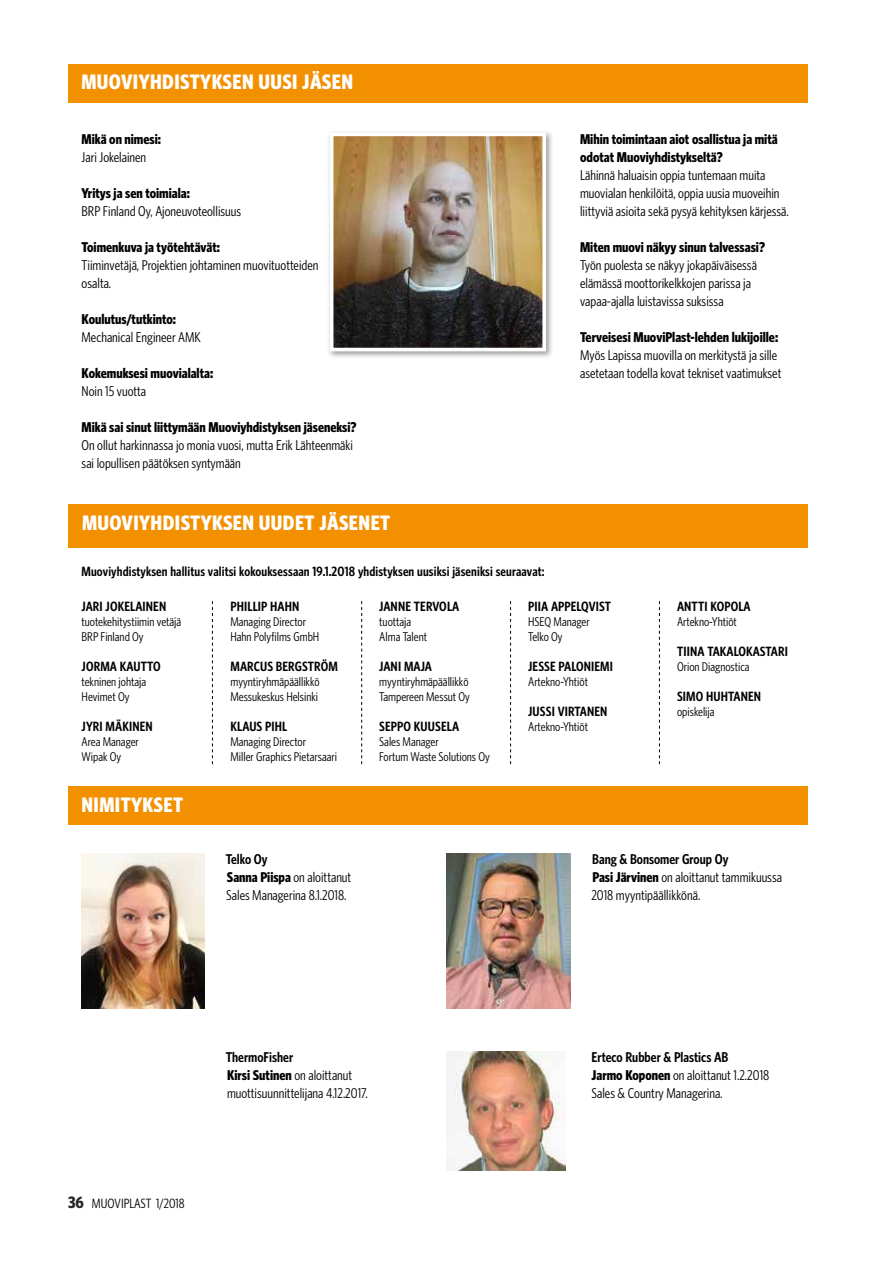
<style>
.page{position:relative;width:893px;height:1263px;background:#fff}
.page>*{position:absolute;margin:0;border:0;box-sizing:border-box;transform-origin:0 0}
.t1{font:700 21px "Whitney Condensed";letter-spacing:.02em;color:#fff}
.t2{font:14.25px/18px "Whitney Condensed";color:#000}
.t3{font:700 14.25px/18px "Whitney Condensed";color:#000}
.t4{font:600 13.5px "Whitney Condensed";letter-spacing:.01em;color:#000}
.t5{font:13.5px "Whitney Condensed";color:#000}
.t6{font:12.75px/15px "Whitney Condensed";color:#000}
.s1{font-weight:600}
.s2{font-weight:700}
.s3{font-weight:700;font-size:16.5px;color:#282827}
</style>
<div class="page">
<div style="left:68px;top:787px;width:740px;height:38px;background:#f39000"></div>
<img style="left:447px;top:1051px;width:119px;height:119px">
<img style="left:447px;top:854px;width:123px;height:154px">
<img style="left:82px;top:854px;width:123px;height:154px">
<div style="left:68px;top:64px;width:740px;height:38px;background:#f39000"></div>
<div style="left:69px;top:504px;width:739px;height:43px;background:#f39000"></div>
<svg style="left:212px;top:601px;width:1px;height:163px"></svg>
<svg style="left:361px;top:601px;width:1px;height:163px"></svg>
<svg style="left:510px;top:601px;width:1px;height:163px"></svg>
<svg style="left:659px;top:601px;width:1px;height:163px"></svg>
<div style="left:326px;top:129px;width:228px;height:230px;background:#000;opacity:.4"></div>
<img style="left:335px;top:138px;width:206px;height:208px">
<div style="left:330px;top:133px;width:216px;height:218px;border:4px solid #fff"></div>
<h1 class="t1" style="left:82px;top:70px;width:273px">MUOVIYHDISTYKSEN UUSI JÄSEN</h1>
<p class="t3" style="left:82px;top:130px;width:81px">Mikä on nimesi:</p>
<p class="t2" style="left:82px;top:148px;width:66px">Jari Jokelainen</p>
<p class="t3" style="left:82px;top:184px;width:110px">Yritys ja sen toimiala:</p>
<p class="t2" style="left:82px;top:202px;width:161px">BRP Finland Oy, Ajoneuvoteollisuus</p>
<p class="t3" style="left:82px;top:238px;width:140px">Toimenkuva ja työtehtävät:</p>
<p class="t2" style="left:82px;top:256px;width:238px">Tiiminvetäjä, Projektien johtaminen muovituotteiden osalta.</p>
<p class="t3" style="left:82px;top:310px;width:96px">Koulutus/tutkinto:</p>
<p class="t2" style="left:82px;top:328px;width:121px">Mechanical Engineer AMK</p>
<p class="t3" style="left:82px;top:364px;width:133px">Kokemuksesi muovialalta:</p>
<p class="t2" style="left:82px;top:382px;width:66px">Noin 15 vuotta</p>
<p class="t3" style="left:82px;top:418px;width:276px">Mikä sai sinut liittymään Muoviyhdistyksen jäseneksi?</p>
<p class="t2" style="left:82px;top:436px;width:273px">On ollut harkinnassa jo monia vuosi, mutta Erik Lähteenmäki sai lopullisen päätöksen syntymään</p>
<h1 class="t1" style="left:82px;top:511px;width:310px">MUOVIYHDISTYKSEN UUDET JÄSENET</h1>
<p class="t4" style="left:82px;top:564px;width:465px">Muoviyhdistyksen hallitus valitsi kokouksessaan 19.1.2018 yhdistyksen uusiksi jäseniksi seuraavat:</p>
<p class="t3" style="left:580px;top:130px;width:199px">Mihin toimintaan aiot osallistua ja mitä odotat Muoviyhdistykseltä?</p>
<p class="t2" style="left:580px;top:166px;width:210px">Lähinnä haluaisin oppia tuntemaan muita muovialan henkilöitä, oppia uusia muoveihin liittyviä asioita sekä pysyä kehityksen kärjessä.</p>
<p class="t3" style="left:580px;top:238px;width:186px">Miten muovi näkyy sinun talvessasi?</p>
<p class="t2" style="left:580px;top:256px;width:178px">Työn puolesta se näkyy jokapäiväisessä elämässä moottorikelkkojen parissa ja vapaa-ajalla luistavissa suksissa</p>
<p class="t3" style="left:580px;top:328px;width:200px">Terveisesi MuoviPlast-lehden lukijoille:</p>
<p class="t2" style="left:580px;top:346px;width:203px">Myös Lapissa muovilla on merkitystä ja sille asetetaan todella kovat tekniset vaatimukset</p>
<p class="t4" style="left:82px;top:598px;width:86px">JARI JOKELAINEN</p>
<p class="t6" style="left:82px;top:614px;width:101px">tuotekehitystiimin vetäjä<br>BRP Finland Oy</p>
<p class="t4" style="left:82px;top:658px;width:81px">JORMA KAUTTO</p>
<p class="t6" style="left:82px;top:674px;width:66px">tekninen johtaja<br>Hevimet Oy</p>
<p class="t4" style="left:82px;top:718px;width:73px">JYRI MÄKINEN</p>
<p class="t6" style="left:82px;top:734px;width:59px">Area Manager<br>Wipak Oy</p>
<h1 class="t1" style="left:82px;top:792px;width:103px">NIMITYKSET</h1>
<p class="t4" style="left:230px;top:598px;width:70px">PHILLIP HAHN</p>
<p class="t6" style="left:230px;top:614px;width:90px">Managing Director<br>Hahn Polyfilms GmbH</p>
<p class="t4" style="left:230px;top:658px;width:109px">MARCUS BERGSTRÖM</p>
<p class="t6" style="left:230px;top:674px;width:91px">myyntiryhmäpäällikkö<br>Messukeskus Helsinki</p>
<p class="t4" style="left:230px;top:718px;width:58px">KLAUS PIHL</p>
<p class="t6" style="left:230px;top:734px;width:108px">Managing Director<br>Miller Graphics Pietarsaari</p>
<p class="t4" style="left:379px;top:598px;width:81px">JANNE TERVOLA</p>
<p class="t6" style="left:379px;top:614px;width:49px">tuottaja<br>Alma Talent</p>
<p class="t4" style="left:379px;top:658px;width:54px">JANI MAJA</p>
<p class="t6" style="left:379px;top:674px;width:92px">myyntiryhmäpäällikkö<br>Tampereen Messut Oy</p>
<p class="t4" style="left:379px;top:718px;width:81px">SEPPO KUUSELA</p>
<p class="t6" style="left:379px;top:734px;width:112px">Sales Manager<br>Fortum Waste Solutions Oy</p>
<p class="t2" style="left:226px;top:850px;width:127px"><span class="s1">Telko Oy<br></span><span class="s2">Sanna Piispa</span> on aloittanut<br>Sales Managerina 8.1.2018.</p>
<p class="t4" style="left:528px;top:598px;width:84px">PIIA APPELQVIST</p>
<p class="t6" style="left:528px;top:614px;width:63px">HSEQ Manager<br>Telko Oy</p>
<p class="t4" style="left:528px;top:658px;width:86px">JESSE PALONIEMI</p>
<p class="t6" style="left:528px;top:674px;width:61px">Artekno-Yhtiöt</p>
<p class="t4" style="left:528px;top:703px;width:81px">JUSSI VIRTANEN</p>
<p class="t6" style="left:528px;top:719px;width:61px">Artekno-Yhtiöt</p>
<p class="t4" style="left:677px;top:598px;width:75px">ANTTI KOPOLA</p>
<p class="t6" style="left:677px;top:614px;width:61px">Artekno-Yhtiöt</p>
<p class="t4" style="left:677px;top:643px;width:112px">TIINA TAKALOKASTARI</p>
<p class="t6" style="left:677px;top:659px;width:74px">Orion Diagnostica</p>
<p class="t4" style="left:677px;top:688px;width:86px">SIMO HUHTANEN</p>
<p class="t6" style="left:677px;top:704px;width:39px">opiskelija</p>
<p class="t2" style="left:591px;top:850px;width:192px"><span class="s1">Bang &amp; Bonsomer Group Oy<br></span><span class="s2">Pasi Järvinen</span> on aloittanut tammikuussa<br>2018 myyntipäällikkönä.</p>
<p class="t5" style="left:68px;top:1195px;width:118px"><span class="s3">36</span> MUOVIPLAST 1/2018</p>
<p class="t2" style="left:226px;top:1048px;width:144px"><span class="s1">ThermoFisher<br></span><span class="s2">Kirsi Sutinen</span> on aloittanut muottisuunnittelijana 4.12.2017.</p>
<p class="t2" style="left:592px;top:1048px;width:179px"><span class="s1">Erteco Rubber &amp; Plastics AB<br></span><span class="s2">Jarmo Koponen</span> on aloittanut 1.2.2018<br>Sales &amp; Country Managerina.</p>
</div>
